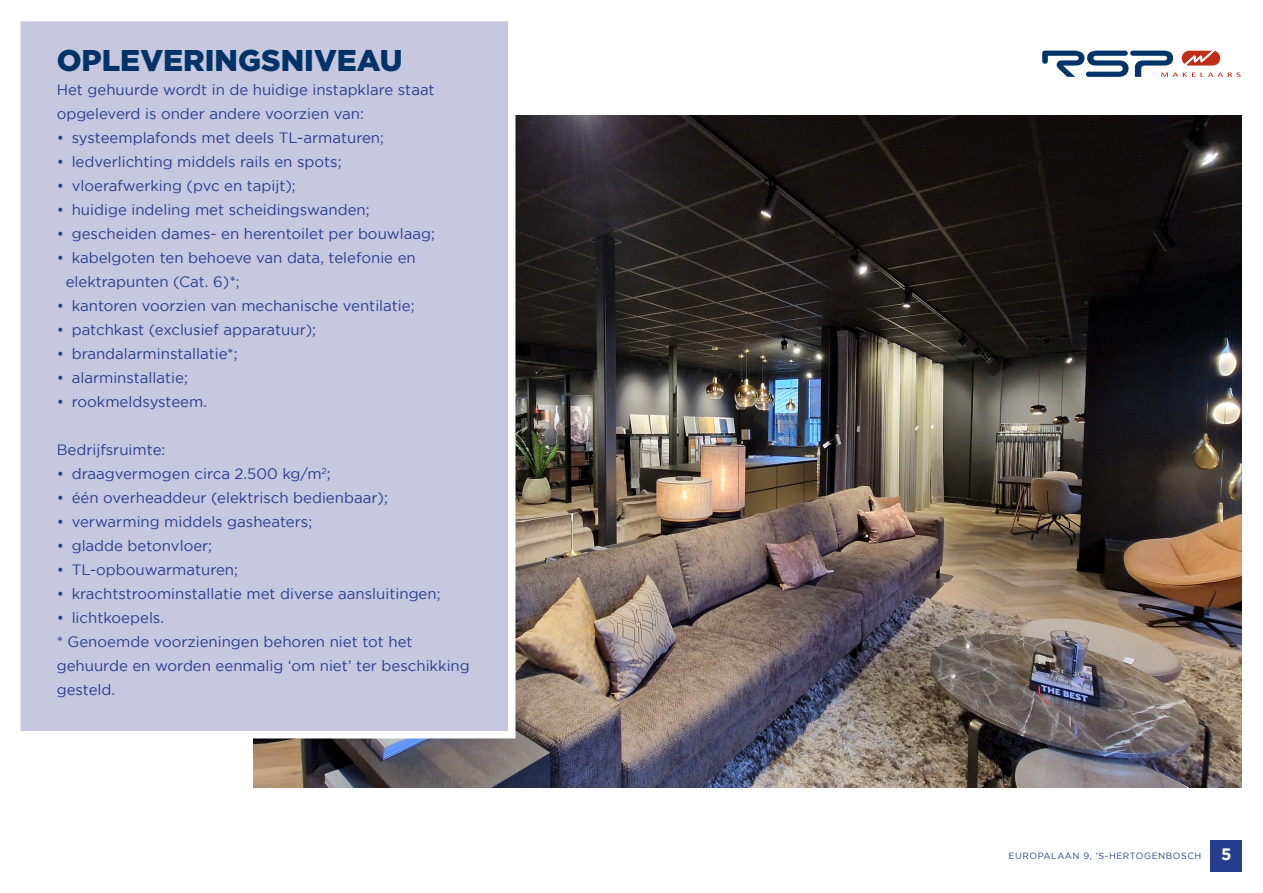
<style>
.page{position:relative;width:1263px;height:893px;background:#fff}
.page>*{position:absolute;margin:0;border:0;box-sizing:border-box;transform-origin:0 0}
.t1{font:900 30px "Gotham";color:#003367}
.t2{font:700 16.5px "Gotham";color:#fff}
.t3{font:15px "Gotham";color:#253f8e}
.t4{font:9px "Gotham";letter-spacing:.06em;color:#253f8e}
</style>
<div class="page">
<img style="left:253px;top:116px;width:989px;height:672px">
<svg style="left:1042px;top:50px;width:199px;height:27px"></svg>
<div style="left:13px;top:14px;width:502px;height:724px;background:#c7c7e0;border:8px solid #fff"></div>
<div style="left:1210px;top:840px;width:32px;height:32px;background:#253f8e"></div>
<p class="t1" style="left:57px;top:43px;width:347px">OPLEVERINGSNIVEAU</p>
<p class="t3" style="left:57px;top:82px;width:379px">Het gehuurde wordt in de huidige instapklare staat</p>
<p class="t3" style="left:57px;top:106px;width:309px">opgeleverd is onder andere voorzien van:</p>
<p class="t3" style="left:57px;top:130px;width:329px">• systeemplafonds met deels TL-armaturen;</p>
<p class="t3" style="left:57px;top:154px;width:286px">• ledverlichting middels rails en spots;</p>
<p class="t3" style="left:57px;top:178px;width:241px">• vloerafwerking (pvc en tapijt);</p>
<p class="t3" style="left:57px;top:202px;width:314px">• huidige indeling met scheidingswanden;</p>
<p class="t3" style="left:57px;top:226px;width:380px">• gescheiden dames- en herentoilet per bouwlaag;</p>
<p class="t3" style="left:57px;top:250px;width:361px">• kabelgoten ten behoeve van data, telefonie en</p>
<p class="t3" style="left:66px;top:274px;width:175px">elektrapunten (Cat. 6)*;</p>
<p class="t3" style="left:57px;top:298px;width:359px">• kantoren voorzien van mechanische ventilatie;</p>
<p class="t3" style="left:57px;top:322px;width:261px">• patchkast (exclusief apparatuur);</p>
<p class="t3" style="left:57px;top:346px;width:182px">• brandalarminstallatie*;</p>
<p class="t3" style="left:57px;top:370px;width:133px">• alarminstallatie;</p>
<p class="t3" style="left:57px;top:394px;width:152px">• rookmeldsysteem.</p>
<p class="t3" style="left:57px;top:442px;width:110px">Bedrijfsruimte:</p>
<p class="t3" style="left:57px;top:466px;width:275px">• draagvermogen circa 2.500 kg/m<sup>2</sup>;</p>
<p class="t3" style="left:57px;top:490px;width:333px">• één overheaddeur (elektrisch bedienbaar);</p>
<p class="t3" style="left:57px;top:514px;width:257px">• verwarming middels gasheaters;</p>
<p class="t3" style="left:57px;top:538px;width:157px">• gladde betonvloer;</p>
<p class="t3" style="left:57px;top:562px;width:183px">• TL-opbouwarmaturen;</p>
<p class="t3" style="left:57px;top:586px;width:385px">• krachtstroominstallatie met diverse aansluitingen;</p>
<p class="t3" style="left:57px;top:610px;width:109px">• lichtkoepels.</p>
<p class="t3" style="left:57px;top:634px;width:357px">* Genoemde voorzieningen behoren niet tot het</p>
<p class="t3" style="left:57px;top:658px;width:415px">gehuurde en worden eenmalig ‘om niet’ ter beschikking</p>
<p class="t3" style="left:57px;top:682px;width:60px">gesteld.</p>
<p class="t4" style="left:1008px;top:850px;width:194px">EUROPALAAN 9, ’S-HERTOGENBOSCH</p>
<p class="t2" style="left:1221px;top:845px;width:12px">5</p>
</div>
